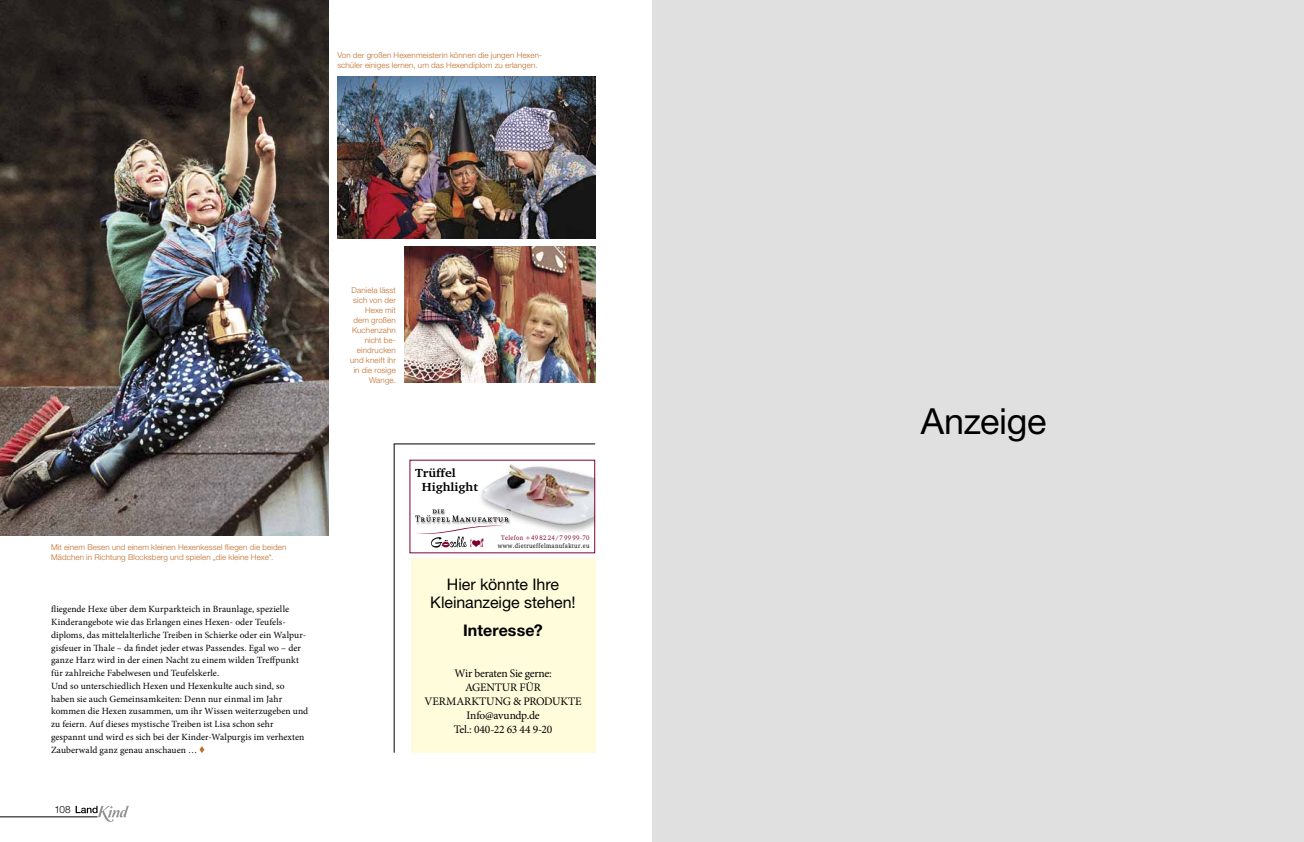
<style>
.page{position:relative;width:1304px;height:842px;background:#fff}
.page>*{position:absolute;margin:0;border:0;box-sizing:border-box;transform-origin:0 0}
.t1{font:36px "Helvetica Neue LT Std";letter-spacing:-.01em;color:#000}
.t2{font:16px/18px "Helvetica Neue LT Std";letter-spacing:-.005em;color:#000;text-align:center}
.t3{font:700 16px "Helvetica Neue LT Std";letter-spacing:.005em;color:#000}
.t4{font:700 12px/14.4px "Charter IT Cby BT";color:#000;scale:1.08 1}
.t5{font:11.5px/13.8px "Minion Pro";letter-spacing:-.015em;color:#000;text-align:center}
.t6{font:300 10px "Helvetica Neue LT Std";color:#000}
.t7{font:9.5px/12.8px "Minion Pro";letter-spacing:.005em;color:#000}
.t8{font:300 8px/10px "Helvetica Neue LT Std";letter-spacing:.015em;color:#c06d2a}
.t9{font:6.7px "Charter IT Cby BT";letter-spacing:.06em;color:#000;scale:.9 1}
.t10{font:6.7px "Charter IT Cby BT";letter-spacing:.06em;color:#80002c;scale:.9 1}
</style>
<div class="page">
<hr style="left:0;top:816px;width:98px;height:1px;background:#000">
<svg style="left:76px;top:806px;width:53px;height:16px"></svg>
<div style="left:652px;top:0;width:652px;height:842px;background:#e0e0e0"></div>
<hr style="left:394px;top:444px;width:201px;height:1px;background:#000">
<hr style="left:394px;top:444px;width:1px;height:309px;background:#000">
<div style="left:411px;top:558px;width:184px;height:195px;background:#fffcdb"></div>
<img style="left:0;top:0;width:329px;height:536px">
<img style="left:337px;top:77px;width:258px;height:161px">
<img style="left:404px;top:247px;width:191px;height:136px">
<svg style="left:199px;top:746px;width:5px;height:7px"></svg>
<img style="left:482px;top:464px;width:111px;height:61px">
<svg style="left:415px;top:509px;width:96px;height:39px"></svg>
<p class="t8" style="left:337px;top:50px;width:206px">Von der großen Hexenmeisterin können die jungen Hexen&shy;schüler einiges lernen, um das Hexendiplom zu erlangen.</p>
<p class="t8" style="left:51px;top:542px;width:237px">Mit einem Besen und einem kleinen Hexenkessel fliegen die beiden<br>Mädchen in Richtung Blocksberg und spielen „die kleine Hexe“.</p>
<p class="t7" style="left:51px;top:603px;width:259px">fliegende Hexe über dem Kurparkteich in Braunlage, spezielle Kinderangebote wie das Erlangen eines Hexen- oder Teufels&shy;diploms, das mittelalterliche Treiben in Schierke oder ein Walpur&shy;gisfeuer in Thale – da findet jeder etwas Passendes. Egal wo – der ganze Harz wird in der einen Nacht zu einem wilden Treffpunkt für zahlreiche Fabelwesen und Teufelskerle.<br>Und so unterschiedlich Hexen und Hexenkulte auch sind, so haben sie auch Gemeinsamkeiten: Denn nur einmal im Jahr kommen die Hexen zusammen, um ihr Wissen weiterzugeben und zu feiern. Auf dieses mystische Treiben ist Lisa schon sehr gespannt und wird es sich bei der Kinder-Walpurgis im verhexten Zauberwald ganz genau anschauen …</p>
<p class="t6" style="left:55px;top:804px;width:18px">108</p>
<p class="t8" style="left:350px;top:285px;width:47px;text-align:right">Daniela lässt sich von der<br>Hexe mit dem großen<br>Kuchenzahn nicht be&shy;eindrucken und kneift ihr in die rosige<br>Wange.</p>
<p class="t4" style="left:422px;top:465px;width:53px;text-indent:-7px">Trüffel<br>Highlight</p>
<p class="t10" style="left:501px;top:533px;width:100px">Telefon +49 82 24/7 99 99-70</p>
<p class="t9" style="left:498px;top:541px;width:103px">www.dietrueffelmanufaktur.eu</p>
<h2 class="t2" style="left:430px;top:575px;width:147px">Hier könnte Ihre<br>Kleinanzeige stehen!</h2>
<h2 class="t3" style="left:463px;top:620px;width:81px">Interesse?</h2>
<p class="t5" style="left:424px;top:667px;width:159px">Wir beraten Sie gerne:<br>AGENTUR FÜR<br>VERMARKTUNG &amp; PRODUKTE<br>Info@avundp.de<br>Tel.: 040-22 63 44 9-20</p>
<h1 class="t1" style="left:921px;top:400px;width:127px">Anzeige</h1>
</div>
